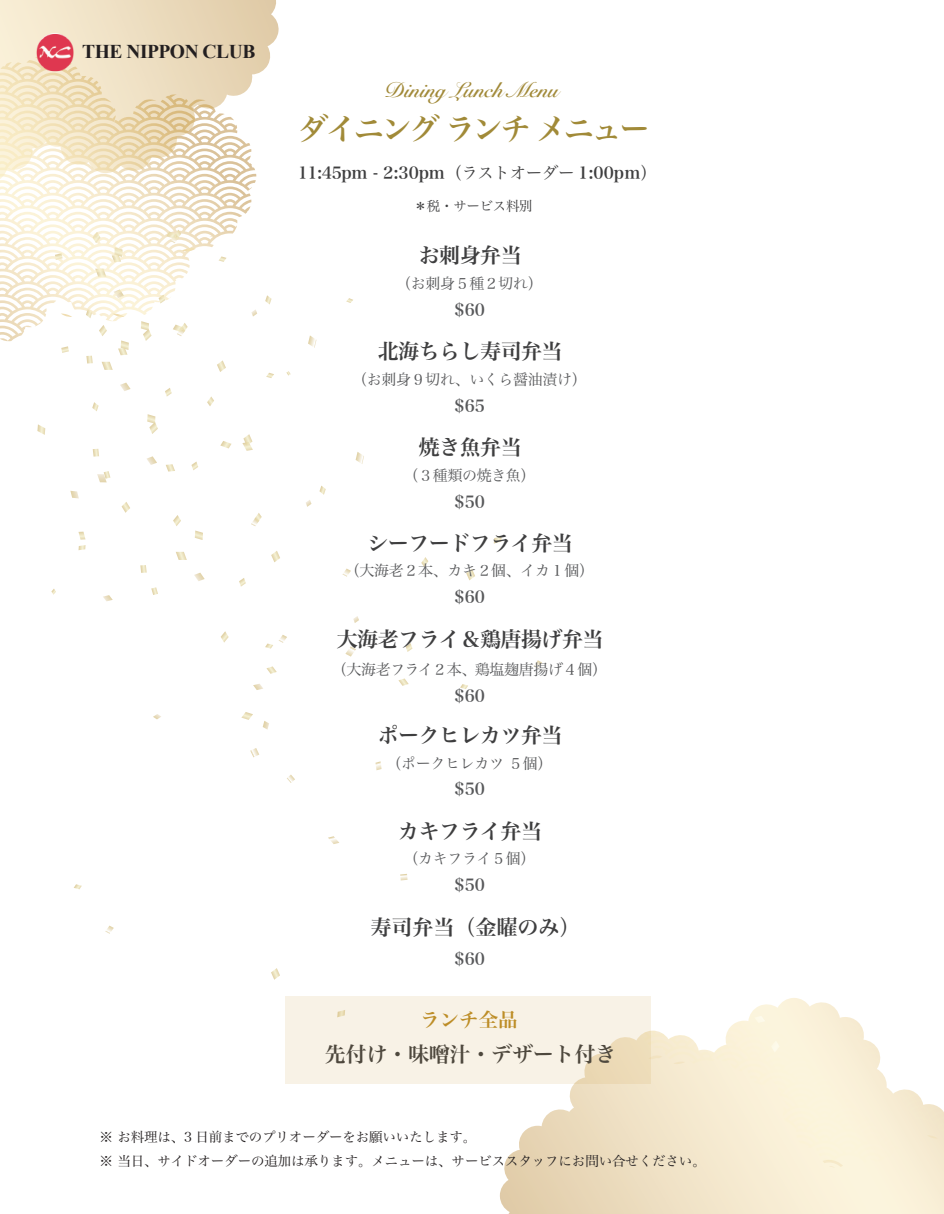
<style>
.page{position:relative;width:944px;height:1214px;background:#fff}
.page>*{position:absolute;margin:0;border:0;box-sizing:border-box;transform-origin:0 0}
.t1{font:30px "Hira Min Pro N W6";letter-spacing:-.075em;color:#a18a38}
.t2{font:21px "Hira Min Pro N W6";letter-spacing:-.025em;color:#3e3e3f}
.t3{font:700 21px "Snell Roundhand";color:#a18938}
.t4{font:21px "Hira Min Pro N W6";color:#3e3e3f}
.t5{font:700 19.5px "Times New Roman";letter-spacing:-.025em;color:#231f20}
.t6{font:19.5px "Hira Min Pro N W6";color:#bc8d26}
.t7{font:16.5px "Hira Min Pro N W6";letter-spacing:-.01em;color:#3e3e3f}
.t8{font:16.5px "Hira Min Pro N W6";color:#57585a}
.t9{font:15px "Hira Min Pro N W3";letter-spacing:-.025em;color:#57585a}
.t10{font:13.5px/24px "Hira Min Pro N W3";letter-spacing:-.01em;color:#231f20}
.t11{font:13.5px "Hira Min Pro N W3";letter-spacing:-.025em;color:#3e3e3f}
.s1{font-family:"Hira Min Pro N W3"}
</style>
<div class="page">
<svg style="left:0;top:0;width:278px;height:185px"></svg>
<svg style="left:112px;top:313px;width:12px;height:4px"></svg>
<svg style="left:61px;top:313px;width:11px;height:4px"></svg>
<svg style="left:500px;top:998px;width:444px;height:216px"></svg>
<svg style="left:927px;top:1135px;width:10px;height:3px"></svg>
<svg style="left:822px;top:1159px;width:21px;height:8px"></svg>
<svg style="left:673px;top:1061px;width:12px;height:3px"></svg>
<svg style="left:651px;top:1055px;width:11px;height:4px"></svg>
<svg style="left:176px;top:552px;width:11px;height:8px"></svg>
<svg style="left:241px;top:712px;width:12px;height:8px"></svg>
<svg style="left:266px;top:666px;width:11px;height:8px"></svg>
<svg style="left:140px;top:565px;width:7px;height:8px"></svg>
<svg style="left:61px;top:346px;width:8px;height:7px"></svg>
<svg style="left:151px;top:587px;width:7px;height:8px"></svg>
<svg style="left:195px;top:530px;width:8px;height:10px"></svg>
<svg style="left:271px;top:551px;width:9px;height:11px"></svg>
<svg style="left:271px;top:968px;width:9px;height:11px"></svg>
<svg style="left:122px;top:502px;width:8px;height:11px"></svg>
<svg style="left:37px;top:424px;width:8px;height:11px"></svg>
<svg style="left:221px;top:631px;width:8px;height:11px"></svg>
<svg style="left:319px;top:485px;width:7px;height:10px"></svg>
<svg style="left:92px;top:402px;width:7px;height:9px"></svg>
<svg style="left:266px;top:373px;width:8px;height:5px"></svg>
<svg style="left:220px;top:441px;width:11px;height:7px"></svg>
<svg style="left:78px;top:531px;width:7px;height:8px"></svg>
<svg style="left:78px;top:545px;width:8px;height:5px"></svg>
<svg style="left:494px;top:536px;width:7px;height:7px"></svg>
<svg style="left:74px;top:884px;width:8px;height:5px"></svg>
<svg style="left:166px;top:464px;width:9px;height:7px"></svg>
<svg style="left:239px;top:578px;width:7px;height:8px"></svg>
<svg style="left:51px;top:589px;width:5px;height:5px"></svg>
<svg style="left:355px;top:452px;width:9px;height:12px"></svg>
<svg style="left:375px;top:761px;width:6px;height:9px"></svg>
<svg style="left:345px;top:646px;width:11px;height:10px"></svg>
<svg style="left:265px;top:635px;width:22px;height:13px"></svg>
<svg style="left:105px;top:925px;width:9px;height:8px"></svg>
<svg style="left:250px;top:748px;width:9px;height:9px"></svg>
<svg style="left:400px;top:873px;width:7px;height:7px"></svg>
<svg style="left:287px;top:774px;width:8px;height:9px"></svg>
<svg style="left:328px;top:836px;width:11px;height:8px"></svg>
<svg style="left:70px;top:491px;width:9px;height:7px"></svg>
<svg style="left:194px;top:572px;width:11px;height:9px"></svg>
<svg style="left:263px;top:721px;width:6px;height:8px"></svg>
<svg style="left:353px;top:616px;width:6px;height:7px"></svg>
<svg style="left:93px;top:449px;width:6px;height:7px"></svg>
<svg style="left:286px;top:371px;width:5px;height:4px"></svg>
<svg style="left:97px;top:471px;width:13px;height:11px"></svg>
<svg style="left:147px;top:414px;width:11px;height:20px"></svg>
<svg style="left:173px;top:515px;width:8px;height:11px"></svg>
<svg style="left:346px;top:298px;width:7px;height:5px"></svg>
<svg style="left:218px;top:256px;width:8px;height:6px"></svg>
<svg style="left:242px;top:434px;width:11px;height:17px"></svg>
<svg style="left:207px;top:396px;width:7px;height:10px"></svg>
<svg style="left:191px;top:461px;width:7px;height:9px"></svg>
<svg style="left:308px;top:335px;width:8px;height:13px"></svg>
<svg style="left:251px;top:513px;width:11px;height:13px"></svg>
<svg style="left:398px;top:678px;width:10px;height:8px"></svg>
<svg style="left:466px;top:569px;width:9px;height:11px"></svg>
<svg style="left:421px;top:557px;width:7px;height:10px"></svg>
<svg style="left:460px;top:684px;width:8px;height:5px"></svg>
<svg style="left:405px;top:643px;width:7px;height:9px"></svg>
<svg style="left:534px;top:660px;width:8px;height:8px"></svg>
<svg style="left:342px;top:568px;width:9px;height:8px"></svg>
<svg style="left:147px;top:456px;width:10px;height:9px"></svg>
<svg style="left:306px;top:500px;width:5px;height:7px"></svg>
<svg style="left:102px;top:362px;width:11px;height:8px"></svg>
<svg style="left:118px;top:340px;width:11px;height:15px"></svg>
<svg style="left:217px;top:360px;width:9px;height:12px"></svg>
<svg style="left:265px;top:295px;width:6px;height:9px"></svg>
<svg style="left:165px;top:388px;width:7px;height:8px"></svg>
<svg style="left:120px;top:382px;width:11px;height:9px"></svg>
<svg style="left:99px;top:325px;width:8px;height:11px"></svg>
<svg style="left:173px;top:323px;width:15px;height:13px"></svg>
<svg style="left:55px;top:253px;width:8px;height:7px"></svg>
<svg style="left:86px;top:309px;width:6px;height:9px"></svg>
<svg style="left:86px;top:356px;width:7px;height:7px"></svg>
<svg style="left:141px;top:321px;width:10px;height:20px"></svg>
<svg style="left:95px;top:269px;width:11px;height:8px"></svg>
<svg style="left:112px;top:247px;width:10px;height:15px"></svg>
<svg style="left:159px;top:295px;width:6px;height:8px"></svg>
<svg style="left:114px;top:289px;width:10px;height:9px"></svg>
<svg style="left:93px;top:232px;width:8px;height:11px"></svg>
<svg style="left:166px;top:230px;width:30px;height:21px"></svg>
<svg style="left:251px;top:309px;width:6px;height:7px"></svg>
<svg style="left:253px;top:684px;width:10px;height:6px"></svg>
<svg style="left:103px;top:595px;width:10px;height:6px"></svg>
<svg style="left:153px;top:714px;width:8px;height:5px"></svg>
<svg style="left:694px;top:1033px;width:9px;height:9px"></svg>
<svg style="left:754px;top:1015px;width:11px;height:7px"></svg>
<svg style="left:659px;top:1023px;width:12px;height:9px"></svg>
<svg style="left:771px;top:1040px;width:8px;height:12px"></svg>
<img style="left:36px;top:31px;width:38px;height:42px">
<svg style="left:286px;top:996px;width:365px;height:88px;background:#f6efe1"></svg>
<h3 class="t5" style="left:82px;top:38px;width:175px">THE NIPPON CLUB</h3>
<h2 class="t3" style="left:385px;top:72px;width:175px">Dining Lunch Menu</h2>
<h1 class="t1" style="left:299px;top:102px;width:352px">ダイニング ランチ メニュー</h1>
<p class="t7" style="left:298px;top:158px;width:360px">11:45pm - 2:30pm （<span class="s1">ラストオーダー</span> 1:00pm）</p>
<p class="t11" style="left:414px;top:194px;width:120px">＊税・サービス料別</p>
<h2 class="t2" style="left:419px;top:237px;width:104px">お刺身弁当</h2>
<p class="t9" style="left:396px;top:270px;width:148px">（お刺身５種２切れ）</p>
<p class="t8" style="left:454px;top:295px;width:32px">$60</p>
<h2 class="t2" style="left:378px;top:333px;width:186px">北海ちらし寿司弁当</h2>
<p class="t9" style="left:352px;top:367px;width:236px">（お刺身９切れ、いくら醤油漬け）</p>
<p class="t8" style="left:454px;top:391px;width:32px">$65</p>
<h2 class="t2" style="left:419px;top:429px;width:104px">焼き魚弁当</h2>
<p class="t9" style="left:403px;top:462px;width:134px">（３種類の焼き魚）</p>
<p class="t8" style="left:454px;top:487px;width:32px">$50</p>
<h2 class="t2" style="left:367px;top:525px;width:207px">シーフードフライ弁当</h2>
<p class="t9" style="left:345px;top:557px;width:251px">（大海老２本、カキ２個、イカ１個）</p>
<p class="t8" style="left:454px;top:582px;width:32px">$60</p>
<h2 class="t2" style="left:337px;top:621px;width:268px">大海老フライ＆鶏唐揚げ弁当</h2>
<p class="t9" style="left:332px;top:656px;width:277px">（大海老フライ２本、鶏塩麹唐揚げ４個）</p>
<p class="t8" style="left:454px;top:681px;width:32px">$60</p>
<h2 class="t2" style="left:378px;top:717px;width:186px">ポークヒレカツ弁当</h2>
<p class="t9" style="left:386px;top:750px;width:168px">（ポークヒレカツ ５個）</p>
<p class="t8" style="left:454px;top:774px;width:32px">$50</p>
<h2 class="t2" style="left:398px;top:813px;width:145px">カキフライ弁当</h2>
<p class="t9" style="left:403px;top:845px;width:134px">（カキフライ５個）</p>
<p class="t8" style="left:454px;top:870px;width:32px">$50</p>
<h2 class="t4" style="left:370px;top:909px;width:211px">寿司弁当（金曜のみ）</h2>
<p class="t8" style="left:454px;top:944px;width:32px">$60</p>
<h3 class="t6" style="left:420px;top:1002px;width:99px">ランチ全品</h3>
<h2 class="t2" style="left:325px;top:1035px;width:293px">先付け・味噌汁・デザート付き</h2>
<p class="t10" style="left:100px;top:1123px;width:607px">※ お料理は、3 日前までのプリオーダーをお願いいたします。<br>※ 当日、サイドオーダーの追加は承ります。メニューは、サービススタッフにお問い合せください。</p>
</div>
